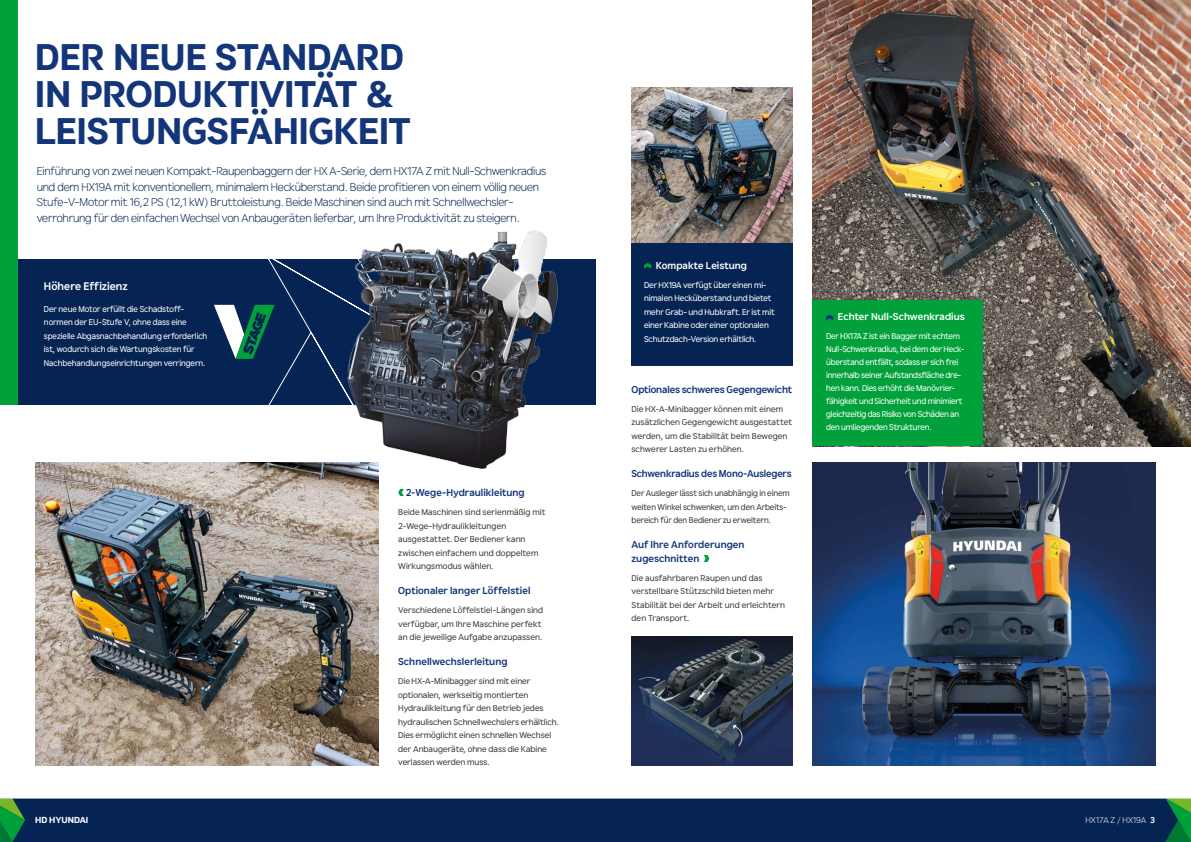
<style>
.page{position:relative;width:1191px;height:842px;background:#fff}
.page>*{position:absolute;margin:0;border:0;box-sizing:border-box;transform-origin:0 0}
.t1{font:36px/37px "HD Hyundai Gothic Euro Lg Bd";letter-spacing:.005em;color:#13357a}
.t2{font:300 11.5px/15.5px "HD Hyundai Gothic Euro";letter-spacing:-.02em;color:#052453}
.t3{font:700 11px "HD Hyundai Gothic Euro";color:#fff}
.t4{font:700 10px/13.5px "HD Hyundai Gothic Euro";letter-spacing:-.005em;color:#13357a}
.t5{font:700 10px "HD Hyundai Gothic Euro";letter-spacing:.005em;color:#fff}
.t6{font:8.5px/13.5px "HD Hyundai Gothic Euro";color:#3c3c3b}
.t7{font:8.5px/13.5px "HD Hyundai Gothic Euro";letter-spacing:-.02em;color:#fff}
.t8{font:300 8.5px "HD Hyundai Gothic Euro";color:#fff}
.t9{font:8.5px "HD Hyundai Gothic Euro Lg Bd";color:#fff}
.s1{font-weight:700}
</style>
<div class="page">
<img style="left:812px;top:462px;width:343px;height:303px">
<img style="left:631px;top:637px;width:161px;height:128px">
<div style="left:0;top:259px;width:595px;height:146px;background:#052453"></div>
<img style="left:812px;top:0;width:379px;height:446px">
<div style="left:0;top:0;width:17px;height:405px;background:#00a13a"></div>
<svg style="left:398px;top:489px;width:6px;height:7px"></svg>
<img style="left:358px;top:230px;width:200px;height:244px">
<img style="left:35px;top:462px;width:343px;height:303px">
<div style="left:812px;top:300px;width:170px;height:146px;background:#00a13a"></div>
<svg style="left:826px;top:315px;width:7px;height:5px"></svg>
<div style="left:631px;top:129px;width:161px;height:237px;background:#052453"></div>
<svg style="left:644px;top:263px;width:7px;height:5px"></svg>
<svg style="left:704px;top:555px;width:5px;height:7px"></svg>
<svg style="left:214px;top:254px;width:188px;height:157px"></svg>
<img style="left:631px;top:87px;width:161px;height:156px">
<div style="left:0;top:798px;width:1191px;height:44px;background:#052453"></div>
<svg style="left:1165px;top:799px;width:26px;height:43px"></svg>
<svg style="left:0;top:799px;width:25px;height:43px"></svg>
<hr style="left:0;top:798px;width:1191px;height:1px;background:#fff">
<h1 class="t1" style="left:35px;top:38px;width:377px">DER NEUE STANDARD<br>IN PRODUKTIVITÄT &amp;<br>LEISTUNGSFÄHIGKEIT</h1>
<p class="t2" style="left:37px;top:163px;width:511px">Einführung von zwei neuen Kompakt-Raupenbaggern der HX A-Serie, dem HX17A Z mit Null-Schwenkradius und dem HX19A mit konventionellem, minimalem Hecküberstand. Beide profitieren von einem völlig neuen Stufe-V-Motor mit 16,2 PS (12,1 kW) Bruttoleistung. Beide Maschinen sind auch mit Schnellwechsler&shy;verrohrung für den einfachen Wechsel von Anbaugeräten lieferbar, um Ihre Produktivität zu steigern.</p>
<p class="t3" style="left:44px;top:278px;width:85px">Höhere Effizienz</p>
<p class="t7" style="left:44px;top:302px;width:165px">Der neue Motor erfüllt die Schadstoff&shy;normen der EU-Stufe V, ohne dass eine spezielle Abgasnachbehandlung erforderlich ist, wodurch sich die Wartungskosten für Nachbehandlungseinrichtungen verringern.</p>
<p class="t4" style="left:406px;top:486px;width:120px">2-Wege-Hydraulikleitung</p>
<p class="t6" style="left:398px;top:505px;width:149px">Beide Maschinen sind serienmäßig mit<br>2-Wege-Hydraulikleitungen ausgestattet. Der Bediener kann zwischen einfachem und doppeltem<br>Wirkungsmodus wählen.</p>
<p class="t4" style="left:398px;top:584px;width:134px">Optionaler langer Löffelstiel</p>
<p class="t6" style="left:398px;top:603px;width:147px">Verschiedene Löffelstiel-Längen sind verfügbar, um Ihre Maschine perfekt an die jeweilige Aufgabe anzupassen.</p>
<p class="t4" style="left:398px;top:655px;width:111px">Schnellwechslerleitung</p>
<p class="t6" style="left:398px;top:674px;width:162px">Die HX-A-Minibagger sind mit einer optionalen, werkseitig montierten Hydraulikleitung für den Betrieb jedes hydraulischen Schnellwechslers erhältlich.<br>Dies ermöglicht einen schnellen Wechsel der Anbaugeräte, ohne dass die Kabine verlassen werden muss.</p>
<p class="t5" style="left:656px;top:258px;width:93px">Kompakte Leistung</p>
<p class="t7" style="left:644px;top:278px;width:132px">Der HX19A verfügt über einen mi&shy;nimalen Hecküberstand und bietet mehr Grab- und Hubkraft. Er ist mit einer Kabine oder einer optionalen Schutzdach-Version erhältlich.</p>
<p class="t4" style="left:631px;top:382px;width:162px">Optionales schweres Gegengewicht</p>
<p class="t6" style="left:631px;top:402px;width:162px">Die HX-A-Minibagger können mit einem zusätzlichen Gegengewicht ausgestattet werden, um die Stabilität beim Bewegen schwerer Lasten zu erhöhen.</p>
<p class="t4" style="left:631px;top:467px;width:162px">Schwenkradius des Mono-Auslegers</p>
<p class="t6" style="left:631px;top:486px;width:160px">Der Ausleger lässt sich unabhängig in einem weiten Winkel schwenken, um den Arbeits&shy;bereich für den Bediener zu erweitern.</p>
<p class="t4" style="left:631px;top:538px;width:115px">Auf Ihre Anforderungen zugeschnitten</p>
<p class="t6" style="left:631px;top:571px;width:155px">Die ausfahrbaren Raupen und das verstellbare Stützschild bieten mehr<br>Stabilität bei der Arbeit und erleichtern den Transport.</p>
<p class="t5" style="left:838px;top:310px;width:128px">Echter Null-Schwenkradius</p>
<p class="t7" style="left:826px;top:329px;width:140px;line-height:13.1px">Der HX17A Z ist ein Bagger mit echtem Null-Schwenkradius, bei dem der Heck&shy;überstand entfällt, sodass er sich frei innerhalb seiner Aufstandsfläche dre&shy;hen kann. Dies erhöht die Manövrier&shy;fähigkeit und Sicherheit und minimiert gleichzeitig das Risiko von Schäden an den umliegenden Strukturen.</p>
<p class="t9" style="left:35px;top:814px;width:54px">HD HYUNDAI</p>
<p class="t8" style="left:1085px;top:815px;width:71px">HX17A Z / HX19A <span class="s1">3</span></p>
</div>
